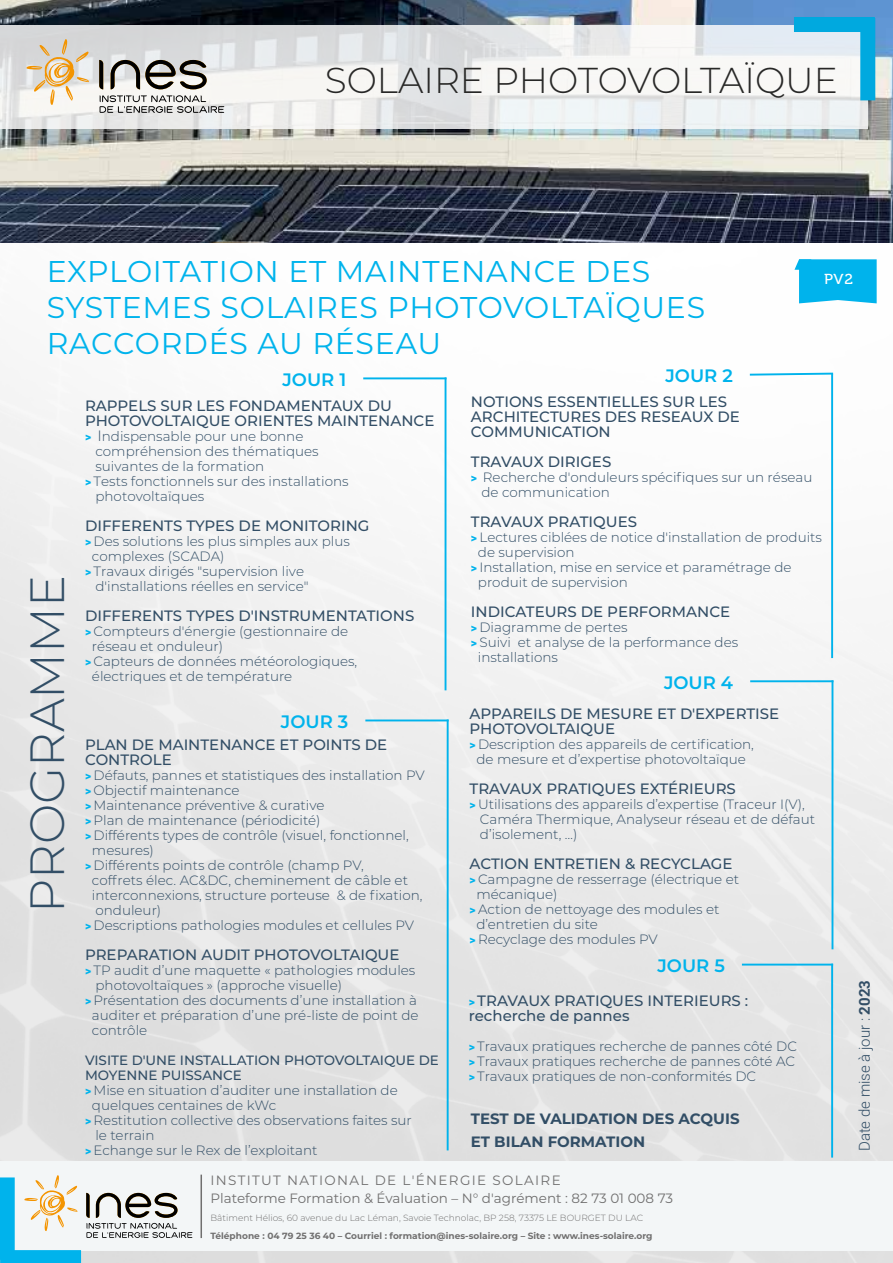
<style>
.page{position:relative;width:893px;height:1263px;background:#fff}
.page>*{position:absolute;margin:0;border:0;box-sizing:border-box;transform-origin:0 0}
.t1{font:300 48px "Montserrat";color:#324e66}
.t2{font:300 36px "Montserrat";color:#282827}
.t3{font:30px/36px "Montserrat";letter-spacing:.025em;color:#00b3ec}
.t4{font:600 18px "Montserrat";color:#00b3ec}
.t5{font:500 15px/15px "Montserrat";color:#324e66}
.t6{font:700 15px/22.5px "Montserrat";color:#324e66}
.t7{font:300 15px "Roboto";color:#324e66}
.t8{font:14.4px "Museo 500";color:#fff;scale:1.05 1}
.t9{font:300 13.5px/15px "Montserrat";color:#324e66}
.t10{font:13.5px/18px "Montserrat";color:#706f6f}
.t11{font:500 13.5px "Montserrat";color:#324e66}
.t12{font:700 9px "Montserrat";color:#706f6f}
.t13{font:300 9px "Montserrat";color:#706f6f}
.s1{font-family:"Roboto";font-weight:900;font-size:12px;color:#00b3ec}
.s2{font-size:15px}
.s3{font-weight:700}
</style>
<div class="page">
<img style="left:0;top:242px;width:893px;height:1021px">
<svg style="left:748px;top:372px;width:87px;height:5px"></svg>
<hr style="left:831px;top:374px;width:2px;height:284px;background:#00b3ec">
<hr style="left:363px;top:377px;width:83px;height:2px;background:#00b3ec">
<hr style="left:445px;top:377px;width:1px;height:313px;background:#00b3ec">
<div style="left:0;top:1161px;width:893px;height:90px;background:#f3f6f7"></div>
<hr style="left:201px;top:1174px;width:1px;height:64px;background:#706f6f">
<svg style="left:25px;top:1175px;width:53px;height:56px"></svg>
<svg style="left:86px;top:1193px;width:107px;height:45px"></svg>
<div style="left:0;top:1177px;width:15px;height:83px;background:#00b3ec"></div>
<div style="left:0;top:1250px;width:81px;height:13px;background:#00b3ec"></div>
<svg style="left:794px;top:259px;width:83px;height:44px"></svg>
<hr style="left:365px;top:719px;width:84px;height:2px;background:#00b3ec">
<hr style="left:447px;top:719px;width:2px;height:431px;background:#00b3ec">
<hr style="left:750px;top:680px;width:83px;height:2px;background:#00b3ec">
<hr style="left:831px;top:680px;width:2px;height:269px;background:#00b3ec">
<hr style="left:742px;top:964px;width:91px;height:1px;background:#00b3ec">
<hr style="left:831px;top:964px;width:2px;height:193px;background:#00b3ec">
<img style="left:0;top:0;width:893px;height:242px">
<svg style="left:0;top:25px;width:868px;height:104px"></svg>
<div style="left:860px;top:18px;width:15px;height:82px;background:#00a9df"></div>
<div style="left:794px;top:17px;width:81px;height:15px;background:#00a9df"></div>
<svg style="left:100px;top:95px;width:124px;height:18px"></svg>
<svg style="left:27px;top:39px;width:62px;height:66px"></svg>
<svg style="left:99px;top:60px;width:4px;height:29px"></svg>
<svg style="left:111px;top:60px;width:96px;height:29px"></svg>
<h2 class="t2" style="left:325px;top:56px;width:514px">SOLAIRE PHOTOVOLTAÏQUE</h2>
<h3 class="t3" style="left:47px;top:252px;width:660px">EXPLOITATION ET MAINTENANCE DES<br>SYSTEMES SOLAIRES PHOTOVOLTAÏQUES<br>RACCORDÉS AU RÉSEAU</h3>
<h3 class="t4" style="left:282px;top:367px;width:65px">JOUR 1</h3>
<h3 class="t4" style="left:665px;top:362px;width:69px">JOUR 2</h3>
<p class="t8" style="left:824px;top:271px;width:29px">PV2</p>
<h1 class="t1" style="left:14px;top:913px;width:340px;rotate:-90deg">PROGRAMME</h1>
<p class="t5" style="left:85px;top:397px;width:351px">RAPPELS SUR LES FONDAMENTAUX DU<br>PHOTOVOLTAIQUE ORIENTES MAINTENANCE</p>
<p class="t9" style="left:85px;top:428px;width:220px"><span class="s1">&gt;</span> <span class="s2">I</span>ndispensable pour une bonne</p>
<p class="t9" style="left:95px;top:443px;width:225px">compréhension des thématiques</p>
<p class="t9" style="left:95px;top:458px;width:170px">suivantes de la formation</p>
<p class="t9" style="left:85px;top:473px;width:265px"><span class="s1">&gt;</span> Tests fonctionnels sur des installations</p>
<p class="t9" style="left:95px;top:488px;width:110px">photovoltaïques</p>
<p class="t5" style="left:85px;top:517px;width:286px">DIFFERENTS TYPES DE MONITORING</p>
<p class="t9" style="left:85px;top:533px;width:266px"><span class="s1">&gt;</span> Des solutions les plus simples aux plus</p>
<p class="t9" style="left:92px;top:548px;width:134px">complexes (SCADA)</p>
<p class="t9" style="left:85px;top:563px;width:221px"><span class="s1">&gt;</span> Travaux dirigés "supervision live</p>
<p class="t9" style="left:95px;top:578px;width:215px">d'installations réelles en service"</p>
<p class="t5" style="left:85px;top:607px;width:331px">DIFFERENTS TYPES D'INSTRUMENTATIONS</p>
<p class="t9" style="left:85px;top:623px;width:265px"><span class="s1">&gt;</span> Compteurs d'énergie (gestionnaire de</p>
<p class="t9" style="left:92px;top:638px;width:133px">réseau et onduleur)</p>
<p class="t9" style="left:85px;top:653px;width:274px"><span class="s1">&gt;</span> Capteurs de données météorologiques,</p>
<p class="t9" style="left:92px;top:668px;width:202px">électriques et de température</p>
<h3 class="t4" style="left:281px;top:709px;width:69px">JOUR 3</h3>
<p class="t5" style="left:85px;top:737px;width:304px">PLAN DE MAINTENANCE ET POINTS DE<br>CONTROLE</p>
<p class="t9" style="left:85px;top:768px;width:341px"><span class="s1">&gt;</span> Défauts, pannes et statistiques des installation PV</p>
<p class="t9" style="left:85px;top:783px;width:156px"><span class="s1">&gt;</span> Objectif maintenance</p>
<p class="t9" style="left:85px;top:798px;width:241px"><span class="s1">&gt;</span> Maintenance préventive &amp; curative</p>
<p class="t9" style="left:85px;top:813px;width:237px"><span class="s1">&gt;</span> Plan de maintenance (périodicité)</p>
<p class="t9" style="left:85px;top:828px;width:325px"><span class="s1">&gt;</span> Différents types de contrôle (visuel, fonctionnel,</p>
<p class="t9" style="left:92px;top:843px;width:63px">mesures)</p>
<p class="t9" style="left:85px;top:858px;width:280px"><span class="s1">&gt;</span> Différents points de contrôle (champ PV,</p>
<p class="t9" style="left:92px;top:873px;width:318px">coffrets élec. AC&amp;DC, cheminement de câble et</p>
<p class="t9" style="left:92px;top:888px;width:332px">interconnexions, structure porteuse &amp; de fixation,</p>
<p class="t9" style="left:95px;top:903px;width:67px">onduleur)</p>
<p class="t9" style="left:85px;top:918px;width:331px"><span class="s1">&gt;</span> Descriptions pathologies modules et cellules PV</p>
<p class="t5" style="left:85px;top:947px;width:316px">PREPARATION AUDIT PHOTOVOLTAIQUE</p>
<p class="t9" style="left:85px;top:963px;width:332px"><span class="s1">&gt;</span> TP audit d’une maquette « pathologies modules</p>
<p class="t9" style="left:95px;top:978px;width:248px">photovoltaïques » (approche visuelle)</p>
<p class="t9" style="left:85px;top:993px;width:333px"><span class="s1">&gt;</span> Présentation des documents d’une installation à</p>
<p class="t9" style="left:92px;top:1008px;width:328px">auditer et préparation d’une pré-liste de point de</p>
<p class="t9" style="left:92px;top:1023px;width:57px">contrôle</p>
<p class="t11" style="left:85px;top:1051px;width:355px">VISITE D'UNE INSTALLATION PHOTOVOLTAIQUE DE</p>
<p class="t11" style="left:85px;top:1066px;width:158px">MOYENNE PUISSANCE</p>
<p class="t9" style="left:85px;top:1083px;width:314px"><span class="s1">&gt;</span> Mise en situation d’auditer une installation de</p>
<p class="t9" style="left:92px;top:1098px;width:186px">quelques centaines de kWc</p>
<p class="t9" style="left:85px;top:1113px;width:328px"><span class="s1">&gt;</span> Restitution collective des observations faites sur</p>
<p class="t9" style="left:95px;top:1128px;width:61px">le terrain</p>
<p class="t9" style="left:85px;top:1143px;width:234px"><span class="s1">&gt;</span> Echange sur le Rex de l’exploitant</p>
<p class="t5" style="left:471px;top:394px;width:271px">NOTIONS ESSENTIELLES SUR LES<br>ARCHITECTURES DES RESEAUX DE<br>COMMUNICATION</p>
<p class="t5" style="left:471px;top:454px;width:142px">TRAVAUX DIRIGES</p>
<p class="t9" style="left:481px;top:469px;width:333px;text-indent:-10px"><span class="s1">&gt;</span> Recherche d'onduleurs spécifiques sur un réseau de communication</p>
<p class="t5" style="left:471px;top:514px;width:168px">TRAVAUX PRATIQUES</p>
<p class="t9" style="left:471px;top:529px;width:353px"><span class="s1">&gt;</span> Lectures ciblées de notice d'installation de produits</p>
<p class="t9" style="left:478px;top:544px;width:98px">de supervision</p>
<p class="t9" style="left:471px;top:559px;width:322px"><span class="s1">&gt;</span> Installation, mise en service et paramétrage de</p>
<p class="t9" style="left:478px;top:574px;width:152px">produit de supervision</p>
<p class="t5" style="left:471px;top:604px;width:261px">INDICATEURS DE PERFORMANCE</p>
<p class="t9" style="left:471px;top:619px;width:158px"><span class="s1">&gt;</span> Diagramme de pertes</p>
<p class="t9" style="left:471px;top:634px;width:269px"><span class="s1">&gt;</span> Suivi et analyse de la performance des</p>
<p class="t9" style="left:478px;top:649px;width:82px">installations</p>
<h3 class="t4" style="left:664px;top:670px;width:71px">JOUR 4</h3>
<p class="t5" style="left:470px;top:705px;width:311px">APPAREILS DE MESURE ET D'EXPERTISE<br>PHOTOVOLTAIQUE</p>
<p class="t9" style="left:469px;top:736px;width:286px;text-align:center"><span class="s1">&gt;</span> Description des appareils de certification, de mesure et d’expertise photovoltaïque</p>
<p class="t5" style="left:470px;top:780px;width:268px">TRAVAUX PRATIQUES EXTÉRIEURS</p>
<p class="t9" style="left:480px;top:796px;width:337px;text-indent:-10px"><span class="s1">&gt;</span> Utilisations des appareils d’expertise (Traceur I(V),<br>Caméra Thermique, Analyseur réseau et de défaut d’isolement, …)</p>
<p class="t5" style="left:470px;top:855px;width:264px">ACTION ENTRETIEN &amp; RECYCLAGE</p>
<p class="t9" style="left:469px;top:871px;width:271px"><span class="s1">&gt;</span> Campagne de resserrage (électrique et</p>
<p class="t9" style="left:476px;top:886px;width:82px">mécanique)</p>
<p class="t9" style="left:469px;top:901px;width:252px"><span class="s1">&gt;</span> Action de nettoyage des modules et</p>
<p class="t9" style="left:476px;top:916px;width:123px">d’entretien du site</p>
<p class="t9" style="left:469px;top:931px;width:190px"><span class="s1">&gt;</span> Recyclage des modules PV</p>
<h3 class="t4" style="left:657px;top:953px;width:69px">JOUR 5</h3>
<p class="t5" style="left:469px;top:992px;width:281px"><span class="s1">&gt;</span> TRAVAUX PRATIQUES INTERIEURS : recherche de pannes</p>
<p class="t9" style="left:469px;top:1038px;width:330px"><span class="s1">&gt;</span> Travaux pratiques recherche de pannes côté DC <span class="s1">&gt;</span> Travaux pratiques recherche de pannes côté AC <span class="s1">&gt;</span> Travaux pratiques de non-conformités DC</p>
<p class="t6" style="left:471px;top:1107px;width:270px">TEST DE VALIDATION DES ACQUIS<br>ET BILAN FORMATION</p>
<p class="t10" style="left:210px;top:1171px;width:464px">INSTITUT NATIONAL DE L'ÉNERGIE SOLAIRE<br>Plateforme Formation &amp; Évaluation – N° d'agrément : 82 73 01 008 73</p>
<p class="t13" style="left:210px;top:1212px;width:434px">Bâtiment Hélios, 60 avenue du Lac Léman, Savoie Technolac, BP 258, 73375 LE BOURGET DU LAC</p>
<p class="t12" style="left:210px;top:1230px;width:444px">Téléphone : 04 79 25 36 40 – Courriel : formation@ines-solaire.org – Site : www.ines-solaire.org</p>
<p class="t7" style="left:854px;top:1151px;width:173px;rotate:-90deg">Date de mise à jour : <span class="s3">2023</span></p>
</div>
